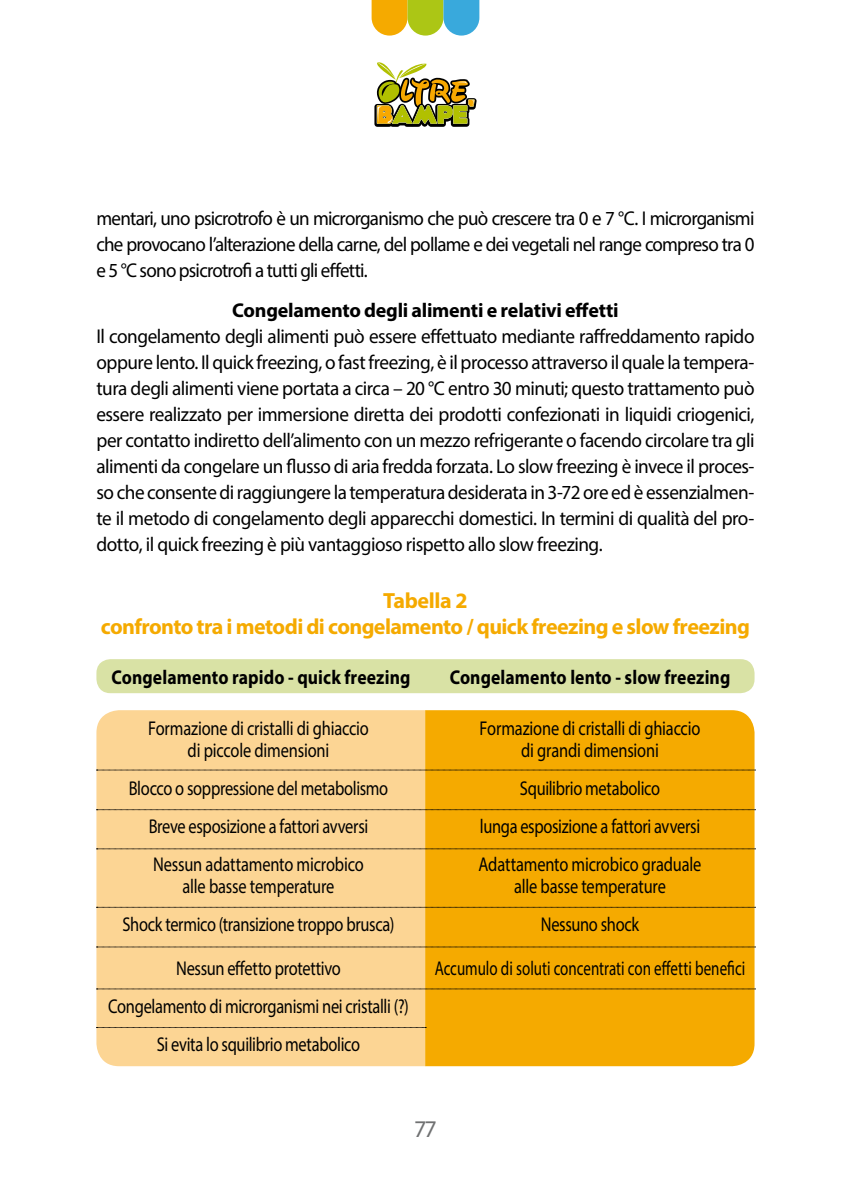
<style>
.page{position:relative;width:851px;height:1191px;background:#fff}
.page>*{position:absolute;margin:0;border:0;box-sizing:border-box;transform-origin:0 0}
.t1{font:24px "Myriad Pro";color:#707172}
.t2{font:700 22px/26px "Myriad Pro";letter-spacing:-.03em;color:#f5aa00;text-align:center}
.t3{font:20px/26px "Myriad Pro";letter-spacing:-.015em;color:#000;text-align:justify;scale:.96 1}
.t4{font:20px/38px "Myriad Pro";letter-spacing:-.015em;color:#000;text-align:center;scale:.82 1}
.t5{font:20px/26px "Myriad Pro";letter-spacing:-.015em;color:#000;text-align:justify;scale:.95 1}
.t6{font:700 20px "Myriad Pro";letter-spacing:.005em;color:#000;scale:.88 1}
.t7{font:20px "Myriad Pro";letter-spacing:-.015em;color:#000;scale:.75 1}
.t8{font:700 20px "Myriad Pro";letter-spacing:-.015em;color:#000}
</style>
<div class="page">
<svg style="left:374px;top:62px;width:102px;height:65px"></svg>
<svg style="left:371px;top:0;width:108px;height:36px;background:#aabc66"></svg>
<div style="left:96px;top:659px;width:658px;height:34px;background:#d9e2a5;border-radius:14px"></div>
<div style="left:96px;top:710px;width:329px;height:356px;background:#fcd594"></div>
<div style="left:425px;top:710px;width:329px;height:356px;background:#f5aa00"></div>
<svg style="left:96px;top:769px;width:659px;height:1px"></svg>
<svg style="left:96px;top:809px;width:659px;height:1px"></svg>
<svg style="left:96px;top:848px;width:659px;height:1px"></svg>
<svg style="left:96px;top:907px;width:659px;height:1px"></svg>
<svg style="left:96px;top:946px;width:659px;height:1px"></svg>
<svg style="left:96px;top:988px;width:659px;height:1px"></svg>
<svg style="left:96px;top:1027px;width:330px;height:1px"></svg>
<p class="t5" style="left:96px;top:205px;width:694px">mentari, uno psicrotrofo è un microrganismo che può crescere tra 0 e 7 °C. I microrganismi che provocano l’alterazione della carne, del pollame e dei vegetali nel range compreso tra 0 e 5 °C sono psicrotrofi a tutti gli effetti.</p>
<p class="t8" style="left:232px;top:297px;width:388px">Congelamento degli alimenti e relativi effetti</p>
<p class="t3" style="left:96px;top:323px;width:687px">Il congelamento degli alimenti può essere effettuato mediante raffreddamento rapido oppure lento. Il quick freezing, o fast freezing, è il processo attraverso il quale la tempera&shy;tura degli alimenti viene portata a circa – 20 °C entro 30 minuti; questo trattamento può essere realizzato per immersione diretta dei prodotti confezionati in liquidi criogenici, per contatto indiretto dell’alimento con un mezzo refrigerante o facendo circolare tra gli alimenti da congelare un flusso di aria fredda forzata. Lo slow freezing è invece il proces&shy;so che consente di raggiungere la temperatura desiderata in 3-72 ore ed è essenzialmen&shy;te il metodo di congelamento degli apparecchi domestici. In termini di qualità del pro&shy;dotto, il quick freezing è più vantaggioso rispetto allo slow freezing.</p>
<p class="t2" style="left:101px;top:586px;width:650px">Tabella 2<br>confronto tra i metodi di congelamento / quick freezing e slow freezing</p>
<p class="t6" style="left:111px;top:664px;width:341px">Congelamento rapido - quick freezing</p>
<p class="t4" style="left:148px;top:716px;width:271px;line-height:22px">Formazione di cristalli di ghiaccio di piccole dimensioni</p>
<p class="t4" style="left:129px;top:768px;width:318px">Blocco o soppressione del metabolismo<br>Breve esposizione a fattori avversi<br>Nessun adattamento microbico</p>
<p class="t4" style="left:122px;top:866px;width:333px">alle basse temperature<br>Shock termico (transizione troppo brusca)</p>
<p class="t4" style="left:108px;top:948px;width:368px">Nessun effetto protettivo<br>Congelamento di microrganismi nei cristalli (?)<br>Si evita lo squilibrio metabolico</p>
<p class="t6" style="left:449px;top:664px;width:320px">Congelamento lento - slow freezing</p>
<p class="t4" style="left:479px;top:716px;width:271px;line-height:22px">Formazione di cristalli di ghiaccio di grandi dimensioni</p>
<p class="t4" style="left:478px;top:768px;width:273px">Squilibrio metabolico<br>lunga esposizione a fattori avversi<br>Adattamento microbico graduale</p>
<p class="t4" style="left:514px;top:866px;width:187px">alle basse temperature<br>Nessuno shock</p>
<p class="t7" style="left:434px;top:955px;width:415px">Accumulo di soluti concentrati con effetti benefici</p>
<p class="t1" style="left:414px;top:1114px;width:24px">77</p>
</div>
